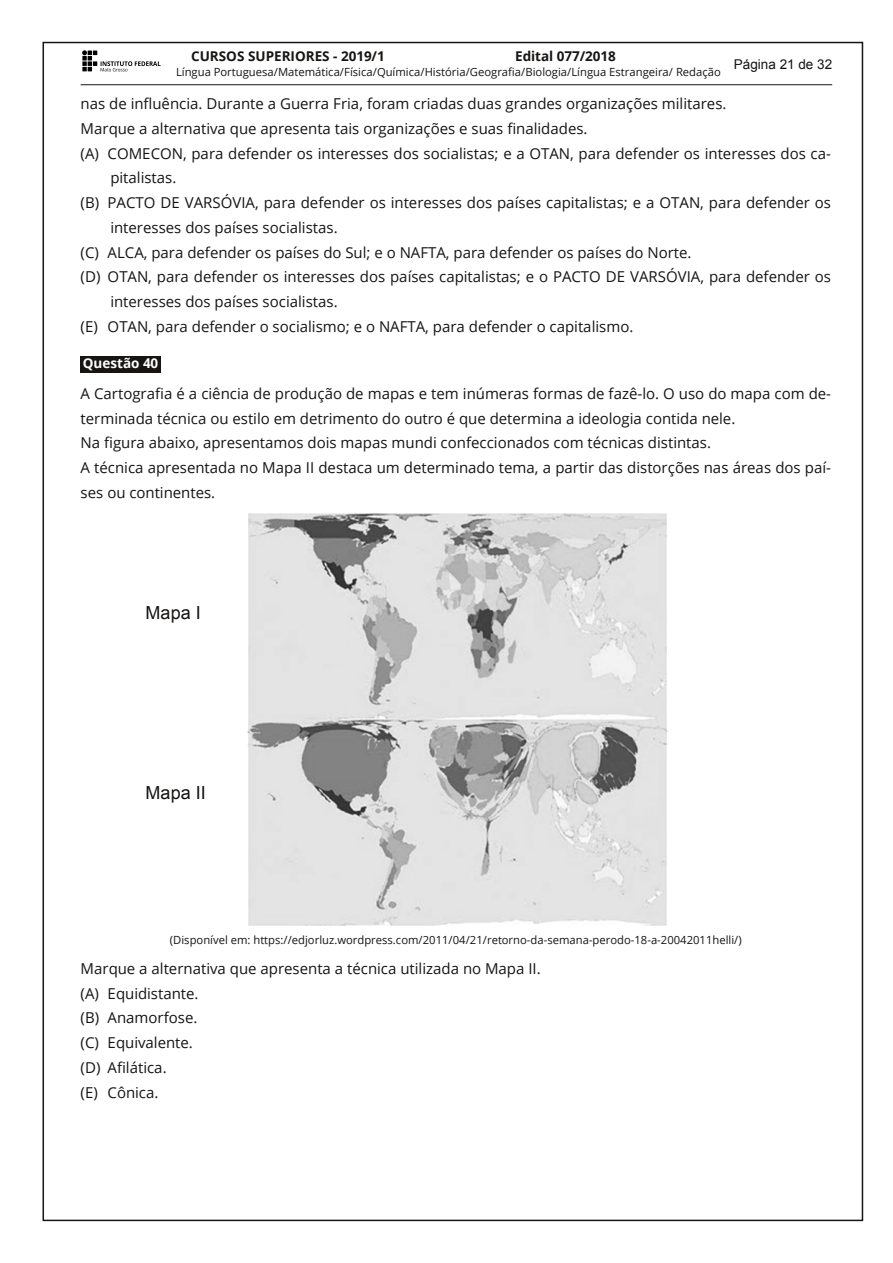
<style>
.page{position:relative;width:893px;height:1263px;background:#fff}
.page>*{position:absolute;margin:0;border:0;box-sizing:border-box;transform-origin:0 0}
.t1{font:18px "Arial";color:#171513}
.t2{font:15px/24.8px "Open Sans";color:#171513}
.t3{font:700 13.5px "Open Sans";letter-spacing:-.005em;color:#171513}
.t4{font:13.5px "Arial";color:#171513}
.t5{font:700 13.5px "Open Sans";color:#fff}
.t6{font:11.25px "Open Sans";color:#171513}
</style>
<div class="page">
<hr style="left:81px;top:84px;width:751px;height:1px;background:#171513">
<img style="left:82px;top:50px;width:79px;height:22px">
<div style="left:81px;top:356px;width:80px;height:17px;background:#171513"></div>
<img style="left:247px;top:513px;width:421px;height:413px">
<p class="t3" style="left:191px;top:46px;width:195px">CURSOS SUPERIORES - 2019/1</p>
<p class="t3" style="left:515px;top:46px;width:102px">Edital 077/2018</p>
<p class="t4" style="left:734px;top:57px;width:100px">Página 21 de 32</p>
<p class="t6" style="left:176px;top:64px;width:546px">Língua Portuguesa/Matemática/Física/Química/História/Geografia/Biologia/Língua Estrangeira/ Redação</p>
<p class="t2" style="left:81px;top:91px;width:647px">nas de influência. Durante a Guerra Fria, foram criadas duas grandes organizações militares.</p>
<p class="t2" style="left:81px;top:116px;width:508px">Marque a alternativa que apresenta tais organizações e suas finalidades.</p>
<p class="t2" style="left:81px;top:140px;width:752px">(A) COMECON, para defender os interesses dos socialistas; e a OTAN, para defender os interesses dos ca-</p>
<p class="t2" style="left:110px;top:165px;width:68px">pitalistas.</p>
<p class="t2" style="left:81px;top:190px;width:752px">(B) PACTO DE VARSÓVIA, para defender os interesses dos países capitalistas; e a OTAN, para defender os</p>
<p class="t2" style="left:110px;top:215px;width:229px">interesses dos países socialistas.</p>
<p class="t2" style="left:81px;top:239px;width:612px">(C) ALCA, para defender os países do Sul; e o NAFTA, para defender os países do Norte.</p>
<p class="t2" style="left:81px;top:264px;width:752px">(D) OTAN, para defender os interesses dos países capitalistas; e o PACTO DE VARSÓVIA, para defender os</p>
<p class="t2" style="left:110px;top:289px;width:229px">interesses dos países socialistas.</p>
<p class="t2" style="left:81px;top:314px;width:554px">(E) OTAN, para defender o socialismo; e o NAFTA, para defender o capitalismo.</p>
<p class="t5" style="left:83px;top:353px;width:77px">Questão 40</p>
<p class="t2" style="left:81px;top:381px;width:752px">A Cartografia é a ciência de produção de mapas e tem inúmeras formas de fazê-lo. O uso do mapa com de&shy;terminada técnica ou estilo em detrimento do outro é que determina a ideologia contida nele.<br>Na figura abaixo, apresentamos dois mapas mundi confeccionados com técnicas distintas.<br>A técnica apresentada no Mapa II destaca um determinado tema, a partir das distorções nas áreas dos paí&shy;ses ou continentes.</p>
<p class="t1" style="left:146px;top:603px;width:57px">Mapa I</p>
<p class="t1" style="left:146px;top:783px;width:62px">Mapa II</p>
<p class="t6" style="left:170px;top:932px;width:573px">(Disponível em: https://edjorluz.wordpress.com/2011/04/21/retorno-da-semana-perodo-18-a-20042011helli/)</p>
<p class="t2" style="left:81px;top:955px;width:462px">Marque a alternativa que apresenta a técnica utilizada no Mapa II. (A) Equidistante.<br>(B) Anamorfose.<br>(C) Equivalente.<br>(D) Afilática.<br>(E) Cônica.</p>
</div>
